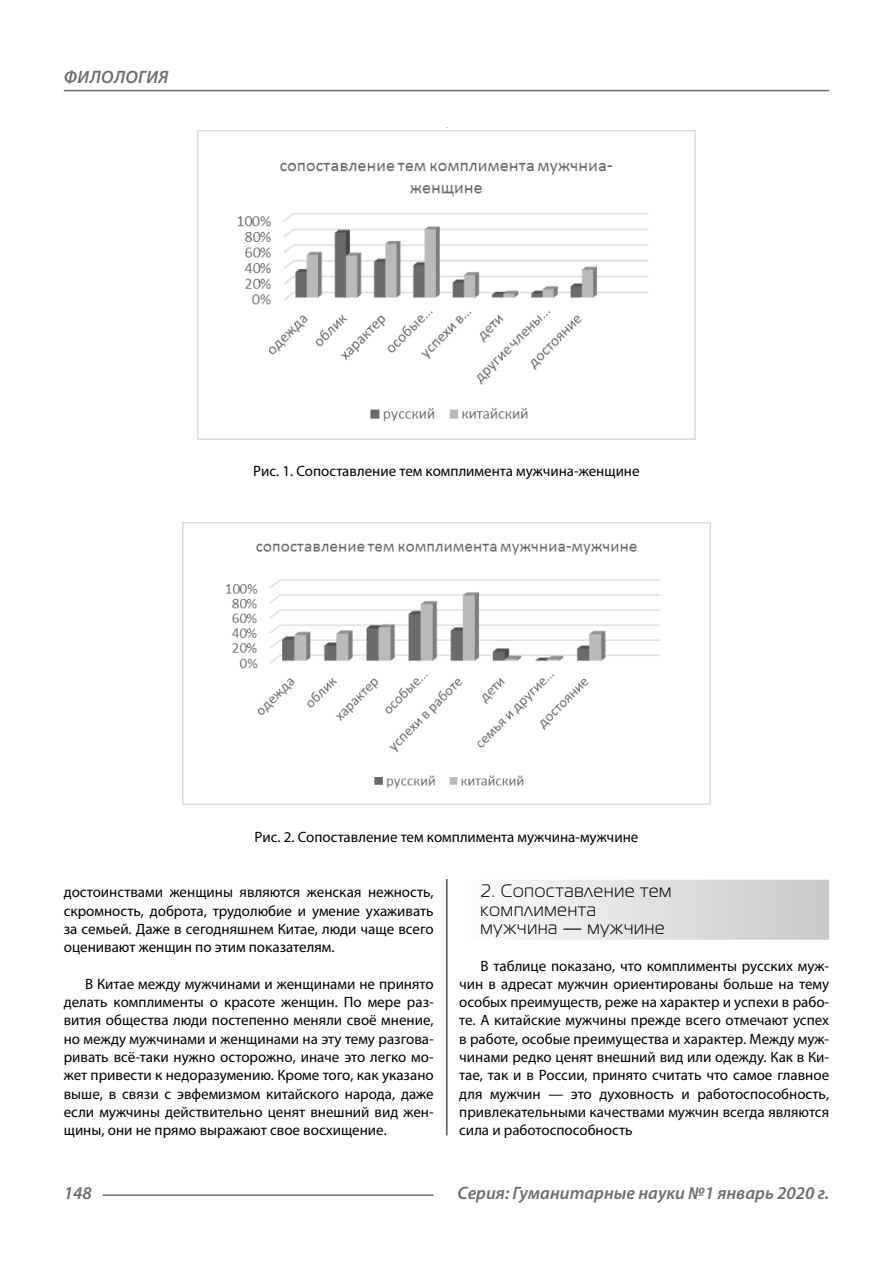
<style>
.page{position:relative;width:893px;height:1263px;background:#fff}
.page>*{position:absolute;margin:0;border:0;box-sizing:border-box;transform-origin:0 0}
.t1{font:italic 600 18px "Myriad Pro";color:#6e6e6e}
.Subheaders_3lines{font:18px/18.3px "Magistral C";letter-spacing:.05em;color:#000}
.Normal{font:15px/18.3px "Myriad Pro";color:#000;text-align:justify}
.podpis{font:15px "Myriad Pro";color:#000}
</style>
<div class="page">
<hr style="left:446px;top:128px;width:1px;height:1007px;background:#000">
<div style="left:459px;top:880px;width:370px;height:60px;background:linear-gradient(to right,#fdfdfd,#c8c8c8)"></div>
<img style="left:197px;top:131px;width:499px;height:308px">
<img style="left:182px;top:522px;width:529px;height:283px">
<hr style="left:103px;top:1194px;width:331px;height:2px;background:#6e6e6e">
<hr style="left:64px;top:90px;width:765px;height:1px;background:#6e6e6e">
<p class="t1" style="left:64px;top:66px;width:27px">Филологи</p>
<p class="t1" style="left:158px;top:66px;width:11px">я</p>
<p class="podpis" style="left:253px;top:461px;width:388px">Рис. 1. Сопоставление тем комплимента мужчина-женщине</p>
<p class="podpis" style="left:255px;top:828px;width:385px">Рис. 2. Сопоставление тем комплимента мужчина-мужчине</p>
<p class="Normal" style="left:64px;top:883px;width:371px">достоинствами женщины являются женская нежность, скромность, доброта, трудолюбие и умение ухаживать за семьей. Даже в сегодняшнем Китае, люди чаще всего оценивают женщин по этим показателям.</p>
<p class="Normal" style="left:64px;top:974px;width:371px;text-indent:21px">В Китае между мужчинами и женщинами не принято делать комплименты о красоте женщин. По мере раз&shy;вития общества люди постепенно меняли своё мнение, но между мужчинами и женщинами на эту тему разгова&shy;ривать всё-таки нужно осторожно, иначе это легко мо&shy;жет привести к недоразумению. Кроме того, как указано выше, в связи с эвфемизмом китайского народа, даже если мужчины действительно ценят внешний вид жен&shy;щины, они не прямо выражают свое восхищение.</p>
<p class="Subheaders_3lines" style="left:480px;top:882px;width:192px">2. Сопоставление тем комплимента мужчина — мужчине</p>
<p class="Normal" style="left:459px;top:956px;width:371px;text-indent:21px">В таблице показано, что комплименты русских муж&shy;чин в адресат мужчин ориентированы больше на тему особых преимуществ, реже на характер и успехи в рабо&shy;те. А китайские мужчины прежде всего отмечают успех в работе, особые преимущества и характер. Между муж&shy;чинами редко ценят внешний вид или одежду. Как в Ки&shy;тае, так и в России, принято считать что самое главное для мужчин — это духовность и работоспособность, привлекательными качествами мужчин всегда являются сила и работоспособность</p>
<p class="t1" style="left:64px;top:1182px;width:30px">148</p>
<p class="t1" style="left:458px;top:1182px;width:373px">Серия: Гуманитарные науки №1 январь 2020 г.</p>
</div>
